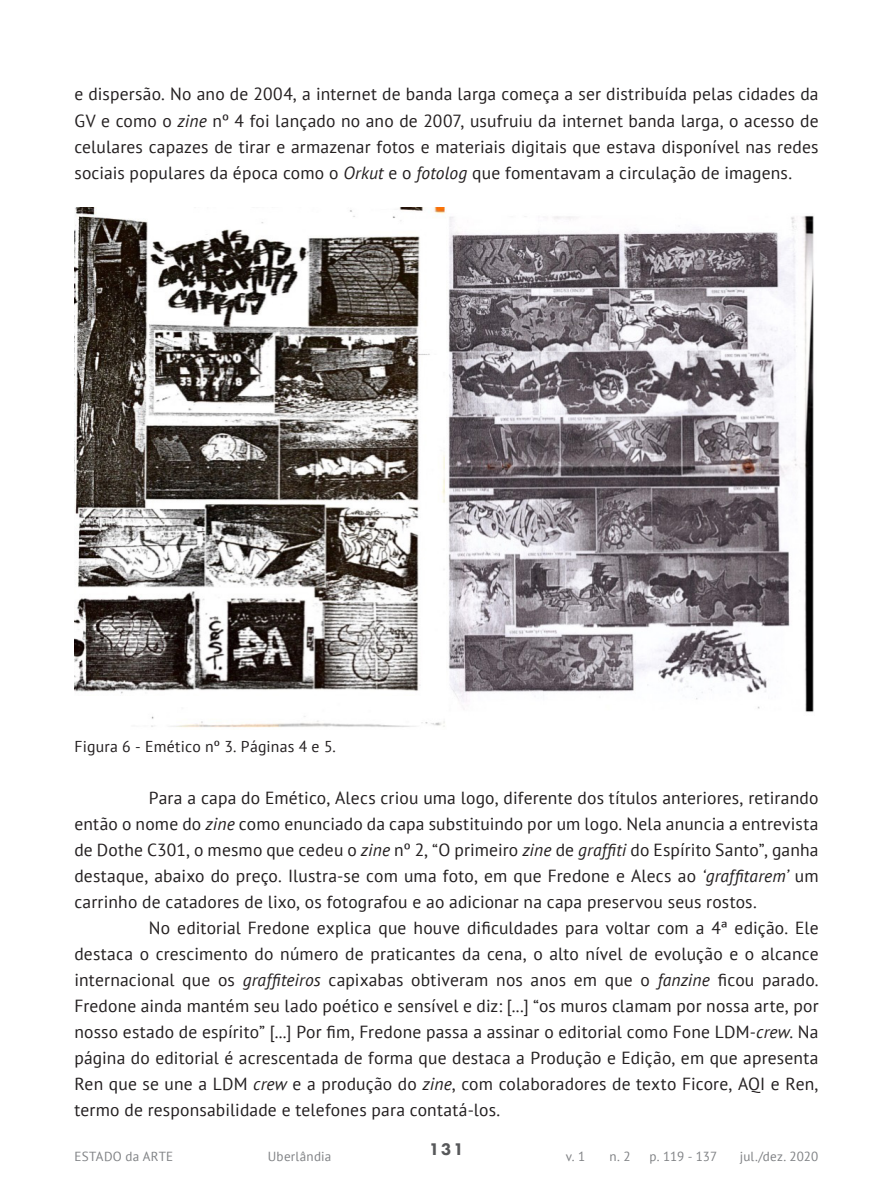
<style>
.page{position:relative;width:893px;height:1191px;background:#fff}
.page>*{position:absolute;margin:0;border:0;box-sizing:border-box;transform-origin:0 0}
.Artigo_-_TEXTO{font:17.5px/26.1px "PT Sans";letter-spacing:.01em;color:#231f20;text-align:justify}
.t1{font:800 17.5px "Futura PT";color:#57585a}
.Artigo_-_Legenda_Fig{font:15.75px "PT Sans";letter-spacing:.01em;color:#231f20}
.t2{font:13.12px "PT Sans";letter-spacing:.015em;color:#808285}
.s1{font-style:italic}
</style>
<div class="page">
<img style="left:74px;top:208px;width:371px;height:520px">
<img style="left:448px;top:215px;width:366px;height:497px">
<p class="Artigo_-_TEXTO" style="left:74px;top:81px;width:746px">e dispersão. No ano de 2004, a internet de banda larga começa a ser distribuída pelas cidades da GV e como o <span class="s1">zine</span> nº 4 foi lançado no ano de 2007, usufruiu da internet banda larga, o acesso de celulares capazes de tirar e armazenar fotos e materiais digitais que estava disponível nas redes sociais populares da época como o <span class="s1">Orkut</span> e o <span class="s1">fotolog</span> que fomentavam a circulação de imagens.</p>
<p class="Artigo_-_Legenda_Fig" style="left:74px;top:736px;width:263px">Figura 6 - Emético nº 3. Páginas 4 e 5.</p>
<p class="Artigo_-_TEXTO" style="left:74px;top:784px;width:746px;text-indent:74px">Para a capa do Emético, Alecs criou uma logo, diferente dos títulos anteriores, retirando então o nome do <span class="s1">zine</span> como enunciado da capa substituindo por um logo. Nela anuncia a entrevista de Dothe C301, o mesmo que cedeu o <span class="s1">zine</span> nº 2, “O primeiro <span class="s1">zine</span> de <span class="s1">graffiti</span> do Espírito Santo”, ganha destaque, abaixo do preço. Ilustra-se com uma foto, em que Fredone e Alecs ao <span class="s1">‘graffitarem’</span> um carrinho de catadores de lixo, os fotografou e ao adicionar na capa preservou seus rostos.</p>
<p class="Artigo_-_TEXTO" style="left:74px;top:914px;width:746px;text-indent:74px">No editorial Fredone explica que houve dificuldades para voltar com a 4ª edição. Ele destaca o crescimento do número de praticantes da cena, o alto nível de evolução e o alcance internacional que os <span class="s1">graffiteiros</span> capixabas obtiveram nos anos em que o <span class="s1">fanzine</span> ficou parado.<br>Fredone ainda mantém seu lado poético e sensível e diz: [...] “os muros clamam por nossa arte, por nosso estado de espírito” [...] Por fim, Fredone passa a assinar o editorial como Fone LDM-<span class="s1">crew</span>. Na página do editorial é acrescentada de forma que destaca a Produção e Edição, em que apresenta Ren que se une a LDM <span class="s1">crew</span> e a produção do <span class="s1">zine</span>, com colaboradores de texto Ficore, AQI e Ren, termo de responsabilidade e telefones para contatá-los.</p>
<p class="t1" style="left:429px;top:1138px;width:36px">131</p>
<p class="t2" style="left:74px;top:1148px;width:100px">ESTADO da ARTE</p>
<p class="t2" style="left:268px;top:1148px;width:65px">Uberlândia</p>
<p class="t2" style="left:566px;top:1148px;width:21px">v. 1</p>
<p class="t2" style="left:610px;top:1148px;width:23px">n. 2</p>
<p class="t2" style="left:650px;top:1148px;width:69px">p. 119 - 137</p>
<p class="t2" style="left:740px;top:1148px;width:80px">jul./dez. 2020</p>
</div>
